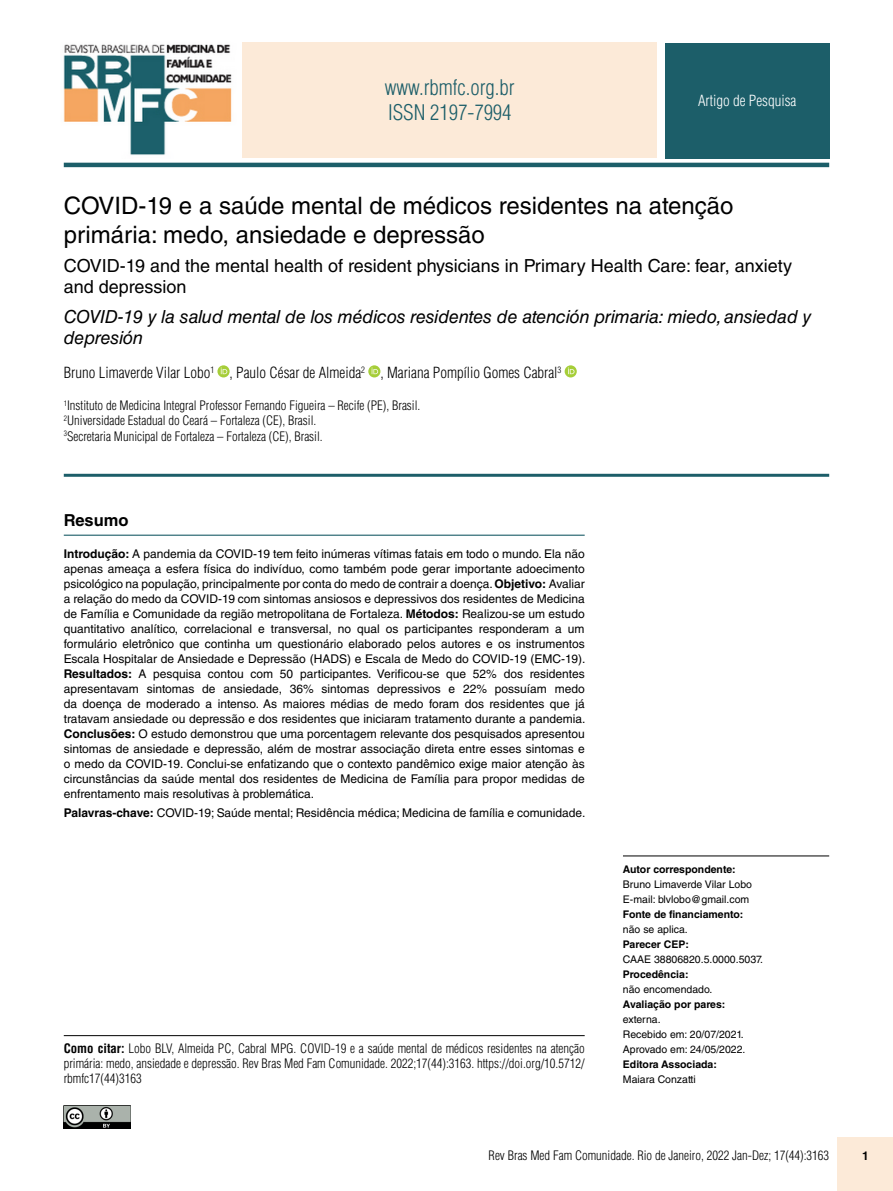
<style>
.page{position:relative;width:893px;height:1191px;background:#fff}
.page>*{position:absolute;margin:0;border:0;box-sizing:border-box;transform-origin:0 0}
.t1{font:24px/28.8px "Helvetica LT Std";color:#000}
.t2{font:300 condensed 21px/25.2px "Helvetica LT Std";color:#1c5e69}
.t3{font:18px/21px "Helvetica LT Std";color:#000}
.t4{font:italic 18px/21px "Helvetica LT Std";letter-spacing:-.01em;color:#000}
.t5{font:700 16.5px "Helvetica LT Std";color:#000}
.t6{font:300 condensed 15px "Helvetica LT Std";color:#000}
.t7{font:300 condensed 15px "Helvetica LT Std";color:#fff}
.t8{font:300 condensed 12.75px/15.3px "Helvetica LT Std";color:#000}
.t9{font:12px/15px "Helvetica LT Std";color:#000;text-align:justify}
.t10{font:700 12px "Helvetica LT Std";color:#000}
.t11{font:10.5px/15px "Helvetica LT Std";color:#000}
.t12{font:700 10.5px "Helvetica LT Std";color:#000}
.s1{font-weight:700}
</style>
<div class="page">
<div style="left:838px;top:1137px;width:55px;height:54px;background:#fcead8"></div>
<hr style="left:623px;top:855px;width:206px;height:1px;background:#000">
<hr style="left:64px;top:534px;width:521px;height:2px;background:#1c5e69">
<img style="left:64px;top:1105px;width:67px;height:23px">
<img style="left:63px;top:44px;width:169px;height:111px">
<div style="left:242px;top:42px;width:415px;height:116px;background:#fcead8"></div>
<div style="left:665px;top:43px;width:164px;height:116px;background:#1c5e69"></div>
<hr style="left:64px;top:163px;width:765px;height:4px;background:#1c5e69">
<svg style="left:217px;top:365px;width:13px;height:12px"></svg>
<svg style="left:221px;top:367px;width:6px;height:7px"></svg>
<svg style="left:368px;top:365px;width:12px;height:12px"></svg>
<svg style="left:372px;top:367px;width:6px;height:7px"></svg>
<svg style="left:565px;top:365px;width:12px;height:12px"></svg>
<svg style="left:568px;top:367px;width:6px;height:7px"></svg>
<hr style="left:64px;top:474px;width:765px;height:3px;background:#1c5e69">
<hr style="left:64px;top:1035px;width:521px;height:1px;background:#000">
<h2 class="t2" style="left:385px;top:75px;width:131px">www.rbmfc.org.br<br>ISSN 2197-7994</h2>
<p class="t7" style="left:698px;top:92px;width:100px">Artigo de Pesquisa</p>
<h1 class="t1" style="left:64px;top:191px;width:671px">COVID-19 e a saúde mental de médicos residentes na atenção primária: medo, ansiedade e depressão</h1>
<h3 class="t3" style="left:64px;top:255px;width:730px">COVID-19 and the mental health of resident physicians in Primary Health Care: fear, anxiety and depression</h3>
<h3 class="t4" style="left:64px;top:306px;width:749px">COVID-19 y la salud mental de los médicos residentes de atención primaria: miedo, ansiedad y depresión</h3>
<p class="t6" style="left:64px;top:363px;width:499px">Bruno Limaverde Vilar Lobo<sup>1</sup> , Paulo César de Almeida<sup>2</sup> , Mariana Pompílio Gomes Cabral<sup>3</sup></p>
<p class="t8" style="left:64px;top:397px;width:358px"><sup>1</sup>Instituto de Medicina Integral Professor Fernando Figueira – Recife (PE), Brasil.<br><sup>2</sup>Universidade Estadual do Ceará – Fortaleza (CE), Brasil.<br><sup>3</sup>Secretaria Municipal de Fortaleza – Fortaleza (CE), Brasil.</p>
<h3 class="t5" style="left:64px;top:510px;width:66px">Resumo</h3>
<p class="t9" style="left:64px;top:546px;width:523px"><span class="s1">Introdução:</span> A pandemia da COVID-19 tem feito inúmeras vítimas fatais em todo o mundo. Ela não apenas ameaça a esfera física do indivíduo, como também pode gerar importante adoecimento psicológico na população, principalmente por conta do medo de contrair a doença. <span class="s1">Objetivo:</span> Avaliar a relação do medo da COVID-19 com sintomas ansiosos e depressivos dos residentes de Medicina de Família e Comunidade da região metropolitana de Fortaleza. <span class="s1">Métodos:</span> Realizou-se um estudo quantitativo analítico, correlacional e transversal, no qual os participantes responderam a um formulário eletrônico que continha um questionário elaborado pelos autores e os instrumentos Escala Hospitalar de Ansiedade e Depressão (HADS) e Escala de Medo do COVID-19 (EMC-19).<br><span class="s1">Resultados:</span> A pesquisa contou com 50 participantes. Verificou-se que 52% dos residentes apresentavam sintomas de ansiedade, 36% sintomas depressivos e 22% possuíam medo da doença de moderado a intenso. As maiores médias de medo foram dos residentes que já tratavam ansiedade ou depressão e dos residentes que iniciaram tratamento durante a pandemia.<br><span class="s1">Conclusões:</span> O estudo demonstrou que uma porcentagem relevante dos pesquisados apresentou sintomas de ansiedade e depressão, além de mostrar associação direta entre esses sintomas e o medo da COVID-19. Conclui-se enfatizando que o contexto pandêmico exige maior atenção às circunstâncias da saúde mental dos residentes de Medicina de Família para propor medidas de enfrentamento mais resolutivas à problemática.</p>
<p class="t9" style="left:64px;top:805px;width:523px"><span class="s1">Palavras-chave:</span> COVID-19; Saúde mental; Residência médica; Medicina de família e comunidade.</p>
<p class="t8" style="left:64px;top:1040px;width:522px;text-align:justify"><span class="s1">Como citar:</span> Lobo BLV, Almeida PC, Cabral MPG. COVID-19 e a saúde mental de médicos residentes na atenção primária: medo, ansiedade e depressão. Rev Bras Med Fam Comunidade. 2022;17(44):3163. https://doi.org/10.5712/ rbmfc17(44)3163</p>
<p class="t12" style="left:623px;top:863px;width:114px">Autor correspondente:</p>
<p class="t11" style="left:623px;top:877px;width:131px">Bruno Limaverde Vilar Lobo<br>E-mail: blvlobo@gmail.com</p>
<p class="t12" style="left:623px;top:908px;width:122px">Fonte de financiamento:</p>
<p class="t11" style="left:623px;top:922px;width:66px">não se aplica.</p>
<p class="t12" style="left:623px;top:938px;width:68px">Parecer CEP:</p>
<p class="t11" style="left:623px;top:952px;width:142px">CAAE 38806820.5.0000.5037.</p>
<p class="t12" style="left:623px;top:968px;width:67px">Procedência:</p>
<p class="t11" style="left:623px;top:982px;width:91px">não encomendado.</p>
<p class="t12" style="left:623px;top:998px;width:104px">Avaliação por pares:</p>
<p class="t11" style="left:623px;top:1012px;width:124px">externa.<br>Recebido em: 20/07/2021.<br>Aprovado em: 24/05/2022.</p>
<p class="t12" style="left:623px;top:1058px;width:95px">Editora Associada:</p>
<p class="t11" style="left:623px;top:1072px;width:74px">Maiara Conzatti</p>
<p class="t8" style="left:489px;top:1147px;width:342px">Rev Bras Med Fam Comunidade. Rio de Janeiro, 2022 Jan-Dez; 17(44):3163</p>
<p class="t10" style="left:862px;top:1148px;width:8px">1</p>
</div>
